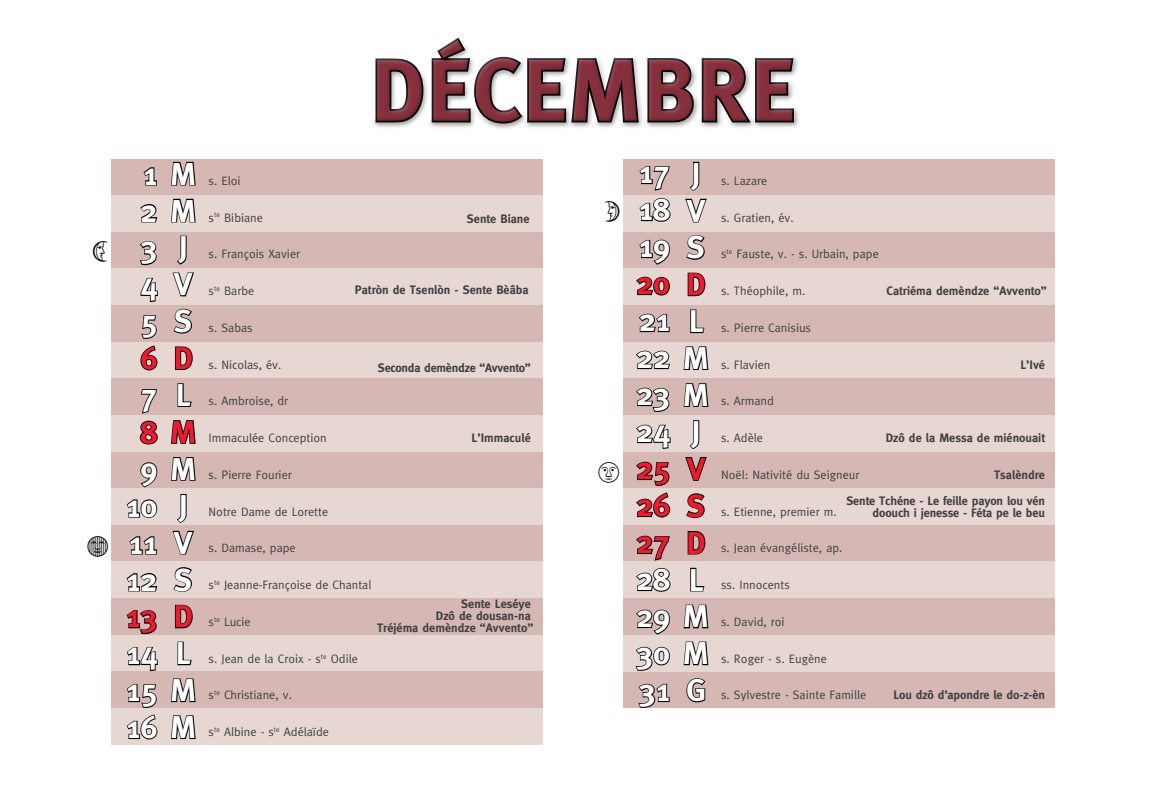
<style>
.page{position:relative;width:1166px;height:794px;background:#fff}
.page>*{position:absolute;margin:0;border:0;box-sizing:border-box;transform-origin:0 0}
.t1{font:700 87.5px "Meta";letter-spacing:.035em;color:#87303d}
.t2{font:700 31.5px/36.9px "Meta";color:#fff}
.t3{font:700 31.5px/36.9px "Meta";color:#ed1b2f;text-align:justify}
.t4{font:22.75px "Astrology Pi LT Std 2";color:#000}
.t5{font:12.25px "Meta";color:#414042}
.t6{font:700 12.25px/12.2px "Meta";color:#414042;text-align:right}
.t7{font:700 12.25px "Meta";letter-spacing:-.02em;color:#414042}
</style>
<div class="page">
<div style="left:370px;top:35px;width:432px;height:97px;background:#000;opacity:.55"></div>
<div style="left:111px;top:159px;width:431px;height:36px;background:#d5b8b4"></div>
<div style="left:111px;top:195px;width:431px;height:37px;background:#e7d7d3"></div>
<div style="left:111px;top:232px;width:431px;height:37px;background:#d5b8b4"></div>
<div style="left:111px;top:269px;width:431px;height:36px;background:#e7d7d3"></div>
<div style="left:111px;top:305px;width:431px;height:37px;background:#d5b8b4"></div>
<div style="left:111px;top:342px;width:431px;height:36px;background:#e7d7d3"></div>
<div style="left:111px;top:378px;width:431px;height:37px;background:#d5b8b4"></div>
<div style="left:111px;top:415px;width:431px;height:37px;background:#e7d7d3"></div>
<div style="left:111px;top:452px;width:431px;height:36px;background:#d5b8b4"></div>
<div style="left:111px;top:488px;width:431px;height:37px;background:#e7d7d3"></div>
<div style="left:111px;top:525px;width:431px;height:36px;background:#d5b8b4"></div>
<div style="left:111px;top:561px;width:431px;height:37px;background:#e7d7d3"></div>
<div style="left:111px;top:598px;width:431px;height:37px;background:#d5b8b4"></div>
<div style="left:111px;top:635px;width:431px;height:36px;background:#e7d7d3"></div>
<div style="left:111px;top:671px;width:431px;height:37px;background:#d5b8b4"></div>
<div style="left:111px;top:708px;width:431px;height:36px;background:#e7d7d3"></div>
<div style="left:623px;top:671px;width:432px;height:37px;background:#d5b8b4"></div>
<div style="left:623px;top:159px;width:432px;height:36px;background:#d5b8b4"></div>
<div style="left:623px;top:195px;width:432px;height:37px;background:#e7d7d3"></div>
<div style="left:623px;top:232px;width:432px;height:37px;background:#d5b8b4"></div>
<div style="left:623px;top:269px;width:432px;height:36px;background:#e7d7d3"></div>
<div style="left:623px;top:305px;width:432px;height:37px;background:#d5b8b4"></div>
<div style="left:623px;top:342px;width:432px;height:36px;background:#e7d7d3"></div>
<div style="left:623px;top:378px;width:432px;height:37px;background:#d5b8b4"></div>
<div style="left:623px;top:415px;width:432px;height:37px;background:#e7d7d3"></div>
<div style="left:623px;top:452px;width:432px;height:36px;background:#d5b8b4"></div>
<div style="left:623px;top:488px;width:432px;height:37px;background:#e7d7d3"></div>
<div style="left:623px;top:525px;width:432px;height:36px;background:#d5b8b4"></div>
<div style="left:623px;top:561px;width:432px;height:37px;background:#e7d7d3"></div>
<div style="left:623px;top:598px;width:432px;height:37px;background:#d5b8b4"></div>
<div style="left:623px;top:635px;width:432px;height:36px;background:#e7d7d3"></div>
<svg style="left:143px;top:167px;width:14px;height:19px"></svg>
<svg style="left:140px;top:204px;width:18px;height:19px"></svg>
<svg style="left:140px;top:241px;width:17px;height:25px"></svg>
<svg style="left:140px;top:277px;width:18px;height:26px"></svg>
<svg style="left:140px;top:315px;width:18px;height:56px"></svg>
<svg style="left:139px;top:389px;width:19px;height:56px"></svg>
<svg style="left:140px;top:462px;width:18px;height:26px"></svg>
<svg style="left:126px;top:499px;width:32px;height:19px"></svg>
<svg style="left:129px;top:536px;width:28px;height:19px"></svg>
<svg style="left:126px;top:573px;width:32px;height:19px"></svg>
<svg style="left:126px;top:610px;width:31px;height:25px"></svg>
<svg style="left:126px;top:646px;width:32px;height:26px"></svg>
<svg style="left:126px;top:683px;width:32px;height:57px"></svg>
<svg style="left:639px;top:165px;width:32px;height:57px"></svg>
<svg style="left:639px;top:239px;width:31px;height:26px"></svg>
<svg style="left:636px;top:276px;width:34px;height:20px"></svg>
<svg style="left:638px;top:313px;width:32px;height:20px"></svg>
<svg style="left:636px;top:350px;width:34px;height:20px"></svg>
<svg style="left:636px;top:387px;width:34px;height:25px"></svg>
<svg style="left:636px;top:424px;width:35px;height:25px"></svg>
<svg style="left:636px;top:461px;width:35px;height:57px"></svg>
<svg style="left:636px;top:535px;width:35px;height:57px"></svg>
<svg style="left:636px;top:609px;width:34px;height:26px"></svg>
<svg style="left:635px;top:646px;width:35px;height:25px"></svg>
<svg style="left:638px;top:683px;width:32px;height:25px"></svg>
<svg style="left:171px;top:161px;width:25px;height:62px"></svg>
<svg style="left:177px;top:235px;width:10px;height:30px"></svg>
<svg style="left:172px;top:272px;width:22px;height:25px"></svg>
<svg style="left:173px;top:308px;width:19px;height:26px"></svg>
<svg style="left:174px;top:346px;width:19px;height:24px"></svg>
<svg style="left:171px;top:383px;width:25px;height:98px"></svg>
<svg style="left:177px;top:494px;width:10px;height:29px"></svg>
<svg style="left:172px;top:530px;width:22px;height:25px"></svg>
<svg style="left:173px;top:567px;width:19px;height:25px"></svg>
<svg style="left:174px;top:604px;width:19px;height:25px"></svg>
<svg style="left:171px;top:641px;width:25px;height:99px"></svg>
<svg style="left:689px;top:161px;width:11px;height:30px"></svg>
<svg style="left:685px;top:198px;width:22px;height:25px"></svg>
<svg style="left:686px;top:235px;width:19px;height:25px"></svg>
<svg style="left:687px;top:272px;width:19px;height:25px"></svg>
<svg style="left:683px;top:309px;width:26px;height:98px"></svg>
<svg style="left:689px;top:420px;width:11px;height:29px"></svg>
<svg style="left:685px;top:457px;width:22px;height:24px"></svg>
<svg style="left:686px;top:493px;width:19px;height:26px"></svg>
<svg style="left:687px;top:531px;width:19px;height:24px"></svg>
<svg style="left:683px;top:567px;width:26px;height:99px"></svg>
<svg style="left:686px;top:678px;width:20px;height:25px"></svg>
<h3 class="t4" style="left:91px;top:241px;width:19px">•</h3>
<h3 class="t4" style="left:86px;top:536px;width:24px">•</h3>
<h1 class="t1" style="left:371px;top:40px;width:425px">décembre</h1>
<h2 class="t2" style="left:140px;top:155px;width:57px">1 M<br>2 M<br>3<br>4<br>5</h2>
<h2 class="t3" style="left:140px;top:340px;width:18px">6</h2>
<h2 class="t2" style="left:140px;top:376px;width:18px">7</h2>
<h2 class="t3" style="left:140px;top:413px;width:57px">8 M</h2>
<h2 class="t2" style="left:126px;top:450px;width:71px;text-indent:14px">9 M<br>10<br>11<br>12</h2>
<h2 class="t3" style="left:126px;top:598px;width:32px">13</h2>
<h2 class="t2" style="left:126px;top:635px;width:71px">14<br>15 M<br>16 M</h2>
<h2 class="t2" style="left:174px;top:229px;width:20px">J<br>V<br>S</h2>
<h2 class="t3" style="left:174px;top:340px;width:18px">D</h2>
<h2 class="t2" style="left:176px;top:376px;width:14px">L</h2>
<h2 class="t2" style="left:174px;top:487px;width:20px">J<br>V<br>S</h2>
<h2 class="t3" style="left:174px;top:598px;width:18px">D</h2>
<h2 class="t2" style="left:176px;top:635px;width:14px">L</h2>
<p class="t5" style="left:209px;top:173px;width:33px">s. Eloi</p>
<p class="t5" style="left:209px;top:210px;width:56px">s<sup>te</sup> Bibiane</p>
<p class="t5" style="left:209px;top:247px;width:93px">s. François Xavier</p>
<p class="t5" style="left:209px;top:284px;width:47px">s<sup>te</sup> Barbe</p>
<p class="t5" style="left:209px;top:320px;width:46px">s. Sabas</p>
<p class="t5" style="left:209px;top:357px;width:74px">s. Nicolas, év.</p>
<p class="t5" style="left:209px;top:394px;width:81px">s. Ambroise, dr</p>
<p class="t5" style="left:209px;top:431px;width:120px">Immaculée Conception</p>
<p class="t5" style="left:209px;top:467px;width:85px">s. Pierre Fourier</p>
<p class="t5" style="left:209px;top:504px;width:121px">Notre Dame de Lorette</p>
<p class="t5" style="left:209px;top:541px;width:89px">s. Damase, pape</p>
<p class="t5" style="left:209px;top:578px;width:164px">s<sup>te</sup> Jeanne-Françoise de Chantal</p>
<p class="t5" style="left:209px;top:614px;width:44px">s<sup>te</sup> Lucie</p>
<p class="t5" style="left:209px;top:651px;width:151px">s. Jean de la Croix - s<sup>te</sup> Odile</p>
<p class="t5" style="left:209px;top:688px;width:85px">s<sup>te</sup> Christiane, v.</p>
<p class="t5" style="left:209px;top:725px;width:122px">s<sup>te</sup> Albine - s<sup>te</sup> Adélaïde</p>
<p class="t6" style="left:467px;top:213px;width:64px">Sente Biane</p>
<p class="t6" style="left:355px;top:283px;width:175px">Patròn de Tsenlòn - Sente Bèâba</p>
<p class="t7" style="left:378px;top:360px;width:154px">Seconda demèndze “Avvento”</p>
<p class="t6" style="left:472px;top:432px;width:61px">L’Immaculé</p>
<p class="t6" style="left:436px;top:597px;width:96px">Sente Leséye<br>Dzô de dousan-na</p>
<p class="t6" style="left:377px;top:622px;width:158px">Tréjéma demèndze “Avvento”</p>
<h3 class="t4" style="left:597px;top:462px;width:24px">•</h3>
<h2 class="t2" style="left:687px;top:155px;width:20px">J<br>V<br>S</h2>
<h2 class="t3" style="left:686px;top:266px;width:18px">D</h2>
<h2 class="t2" style="left:689px;top:303px;width:14px">L</h2>
<h2 class="t2" style="left:639px;top:154px;width:32px;text-align:justify">17<br>18<br>19</h2>
<h2 class="t3" style="left:636px;top:265px;width:35px">20</h2>
<h2 class="t2" style="left:636px;top:302px;width:74px">21<br>22 M<br>23 M<br>24</h2>
<h2 class="t3" style="left:636px;top:450px;width:35px">25<br>26<br>27</h2>
<h2 class="t2" style="left:636px;top:560px;width:74px">28<br>29 M<br>30 M<br>31</h2>
<h2 class="t2" style="left:691px;top:413px;width:10px">J</h2>
<h2 class="t3" style="left:686px;top:450px;width:20px">V S D</h2>
<h2 class="t2" style="left:689px;top:561px;width:14px">L</h2>
<h2 class="t2" style="left:686px;top:672px;width:21px">G</h2>
<p class="t5" style="left:721px;top:173px;width:48px">s. Lazare</p>
<p class="t5" style="left:721px;top:210px;width:74px">s. Gratien, év.</p>
<p class="t5" style="left:721px;top:247px;width:159px">s<sup>te</sup> Fauste, v. - s. Urbain, pape</p>
<p class="t5" style="left:721px;top:284px;width:86px">s. Théophile, m.</p>
<p class="t5" style="left:721px;top:320px;width:91px">s. Pierre Canisius</p>
<p class="t5" style="left:721px;top:357px;width:51px">s. Flavien</p>
<p class="t5" style="left:721px;top:394px;width:54px">s. Armand</p>
<p class="t5" style="left:721px;top:431px;width:43px">s. Adèle</p>
<p class="t5" style="left:721px;top:467px;width:140px">Noël: Nativité du Seigneur</p>
<p class="t5" style="left:721px;top:504px;width:117px">s. Etienne, premier m.</p>
<p class="t5" style="left:721px;top:541px;width:123px">s. Jean évangéliste, ap.</p>
<p class="t5" style="left:721px;top:578px;width:70px">ss. Innocents</p>
<p class="t5" style="left:721px;top:614px;width:65px">s. David, roi</p>
<p class="t5" style="left:721px;top:651px;width:107px">s. Roger - s. Eugène</p>
<p class="t5" style="left:721px;top:688px;width:147px">s. Sylvestre - Sainte Famille</p>
<p class="t6" style="left:886px;top:284px;width:162px">Catriéma demèndze “Avvento”</p>
<p class="t6" style="left:1020px;top:359px;width:26px">L’Ivé</p>
<p class="t6" style="left:886px;top:431px;width:161px">Dzô de la Messa de miénouait</p>
<p class="t6" style="left:994px;top:468px;width:52px">Tsalèndre</p>
<p class="t6" style="left:846px;top:494px;width:200px">Sente Tchéne - Le feille payon lou vén doouch i jenesse - Féta pe le beu</p>
<p class="t6" style="left:893px;top:689px;width:153px">Lou dzô d’apondre le do-z-èn</p>
</div>
